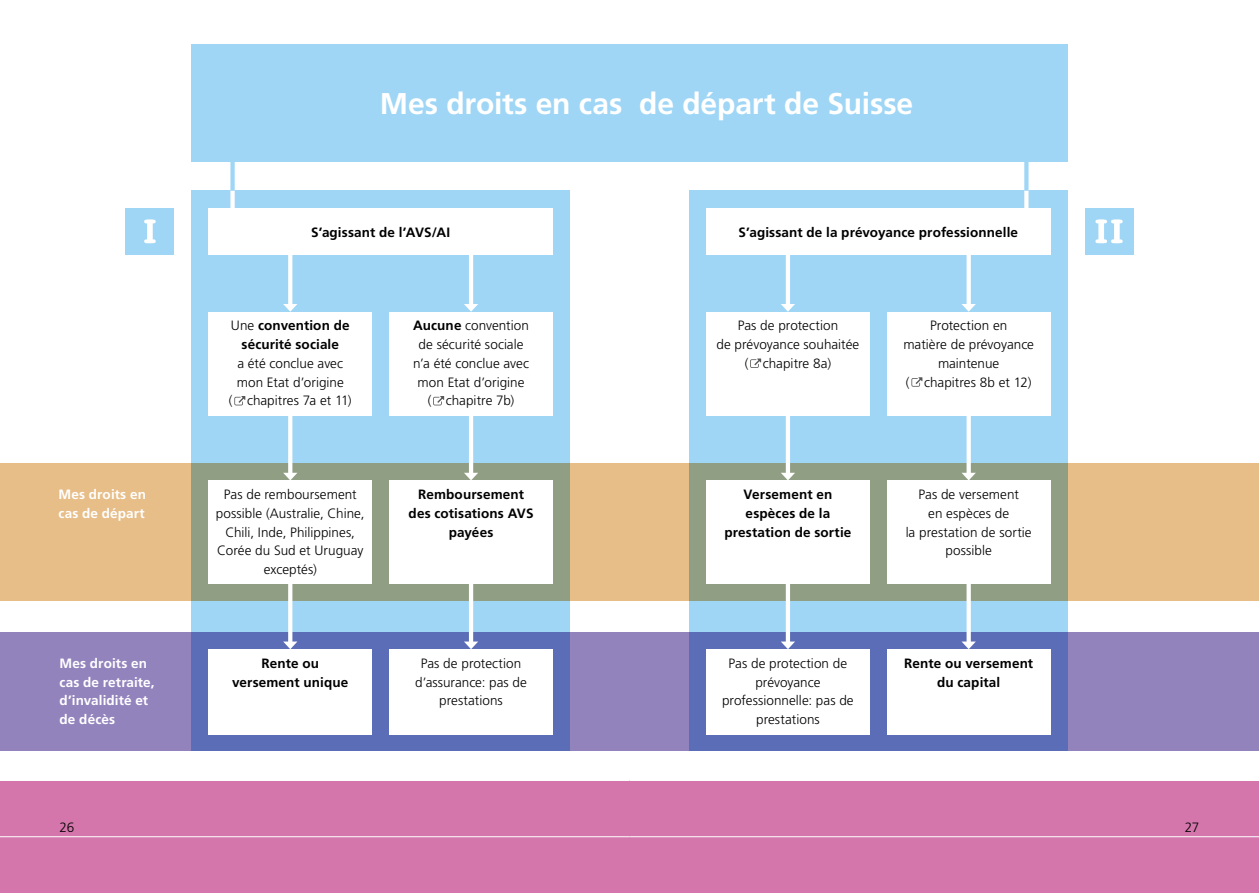
<style>
.page{position:relative;width:1259px;height:893px;background:#fff}
.page>*{position:absolute;margin:0;border:0;box-sizing:border-box;transform-origin:0 0}
.SEM_01_-_Kapiteltite{font:700 30px "Frutiger LT Std";letter-spacing:-.005em;color:#fff}
.SEM_04_-_Fliesstext{font:300 13.5px/18.8px "Frutiger LT Std";color:#000;text-align:center}
.SEM_04_-_Fliesstext-2{font:700 13.5px/18.8px "Frutiger LT Std";letter-spacing:.01em;color:#000;text-align:center}
.t1{font:700 13.5px/18.8px "Frutiger LT Std";letter-spacing:.01em;color:#fff}
.s1{font-weight:700}
</style>
<div class="page">
<div style="left:0;top:780px;width:629px;height:113px;background:#d476ac"></div>
<div style="left:629px;top:780px;width:630px;height:113px;background:#d476ac"></div>
<div style="left:689px;top:191px;width:378px;height:560px;background:#9fd6f6"></div>
<div style="left:191px;top:191px;width:379px;height:560px;background:#9fd6f6"></div>
<svg style="left:0;top:463px;width:1259px;height:138px;background:#c9b286"></svg>
<svg style="left:0;top:632px;width:1259px;height:119px;background:#807cbb"></svg>
<hr style="left:0;top:780px;width:629px;height:1px;background:#fff">
<hr style="left:0;top:836px;width:629px;height:1px;background:#fff">
<hr style="left:629px;top:780px;width:630px;height:1px;background:#fff">
<hr style="left:629px;top:836px;width:630px;height:1px;background:#fff">
<svg style="left:288px;top:584px;width:4px;height:57px"></svg>
<svg style="left:283px;top:641px;width:14px;height:8px"></svg>
<hr style="left:469px;top:555px;width:4px;height:88px;background:#fff">
<svg style="left:464px;top:641px;width:14px;height:8px"></svg>
<div style="left:125px;top:208px;width:49px;height:47px;background:#9fd6f6"></div>
<div style="left:147px;top:220px;width:6px;height:23px;background:#fff"></div>
<div style="left:1084px;top:208px;width:49px;height:47px;background:#9fd6f6"></div>
<div style="left:1114px;top:220px;width:5px;height:23px;background:#fff"></div>
<svg style="left:1113px;top:239px;width:8px;height:4px"></svg>
<div style="left:1098px;top:220px;width:6px;height:23px;background:#fff"></div>
<svg style="left:288px;top:415px;width:4px;height:58px"></svg>
<svg style="left:283px;top:473px;width:14px;height:7px"></svg>
<hr style="left:469px;top:405px;width:4px;height:69px;background:#fff">
<svg style="left:464px;top:473px;width:14px;height:7px"></svg>
<svg style="left:288px;top:255px;width:4px;height:49px"></svg>
<svg style="left:283px;top:304px;width:14px;height:8px"></svg>
<hr style="left:469px;top:218px;width:4px;height:88px;background:#fff">
<svg style="left:464px;top:304px;width:14px;height:8px"></svg>
<div style="left:230px;top:133px;width:5px;height:88px;background:#fff"></div>
<div style="left:230px;top:125px;width:5px;height:66px;background:#9fd6f6"></div>
<hr style="left:786px;top:555px;width:4px;height:88px;background:#fff">
<svg style="left:781px;top:641px;width:14px;height:8px"></svg>
<div style="left:966px;top:555px;width:5px;height:88px;background:#fff"></div>
<svg style="left:961px;top:641px;width:15px;height:8px"></svg>
<hr style="left:786px;top:405px;width:4px;height:69px;background:#fff">
<svg style="left:781px;top:473px;width:14px;height:7px"></svg>
<div style="left:966px;top:405px;width:5px;height:69px;background:#fff"></div>
<svg style="left:961px;top:473px;width:15px;height:7px"></svg>
<hr style="left:786px;top:218px;width:4px;height:88px;background:#fff">
<svg style="left:781px;top:304px;width:14px;height:8px"></svg>
<div style="left:966px;top:218px;width:5px;height:88px;background:#fff"></div>
<svg style="left:962px;top:304px;width:14px;height:8px"></svg>
<svg style="left:1024px;top:191px;width:4px;height:17px"></svg>
<svg style="left:1024px;top:162px;width:4px;height:29px"></svg>
<div style="left:208px;top:312px;width:164px;height:103px;background:#fff"></div>
<svg style="left:234px;top:396px;width:11px;height:9px"></svg>
<div style="left:389px;top:312px;width:164px;height:103px;background:#fff"></div>
<svg style="left:433px;top:396px;width:11px;height:9px"></svg>
<div style="left:208px;top:480px;width:164px;height:104px;background:#fff"></div>
<div style="left:389px;top:480px;width:164px;height:104px;background:#fff"></div>
<div style="left:208px;top:649px;width:164px;height:85px;background:#fff"></div>
<div style="left:389px;top:649px;width:164px;height:85px;background:#fff"></div>
<div style="left:208px;top:208px;width:345px;height:47px;background:#fff"></div>
<div style="left:191px;top:45px;width:876px;height:117px;background:#9fd6f6"></div>
<div style="left:706px;top:312px;width:164px;height:103px;background:#fff"></div>
<svg style="left:750px;top:358px;width:11px;height:10px"></svg>
<div style="left:887px;top:312px;width:163px;height:103px;background:#fff"></div>
<svg style="left:911px;top:377px;width:11px;height:10px"></svg>
<div style="left:706px;top:480px;width:164px;height:104px;background:#fff"></div>
<div style="left:887px;top:480px;width:163px;height:104px;background:#fff"></div>
<div style="left:706px;top:649px;width:164px;height:85px;background:#fff"></div>
<div style="left:887px;top:649px;width:163px;height:85px;background:#fff"></div>
<div style="left:706px;top:208px;width:344px;height:47px;background:#fff"></div>
<h4 class="SEM_01_-_Kapiteltite" style="left:380px;top:86px;width:535px">Mes droits en cas de départ de Suisse</h4>
<p class="t1" style="left:58px;top:485px;width:89px">Mes droits en cas de départ</p>
<p class="t1" style="left:60px;top:654px;width:97px">Mes droits en cas de retraite, d’invalidité et de décès</p>
<p class="SEM_04_-_Fliesstext-2" style="left:311px;top:223px;width:140px">S’agissant de l’AVS/AI</p>
<p class="SEM_04_-_Fliesstext" style="left:229px;top:317px;width:124px">Une <span class="s1">convention de sécurité sociale<br></span>a été conclue avec mon Etat d’origine<br>( chapitres 7a et 11)</p>
<p class="SEM_04_-_Fliesstext" style="left:216px;top:485px;width:150px">Pas de remboursement possible (Australie, Chine,<br>Chili, Inde, Philippines,<br>Corée du Sud et Uruguay exceptés)</p>
<p class="SEM_04_-_Fliesstext-2" style="left:232px;top:654px;width:118px">Rente ou versement unique</p>
<p class="SEM_04_-_Fliesstext" style="left:413px;top:317px;width:118px"><span class="s1">Aucune</span> convention de sécurité sociale n’a été conclue avec mon Etat d’origine<br>( chapitre 7b)</p>
<p class="SEM_04_-_Fliesstext-2" style="left:408px;top:485px;width:126px">Remboursement des cotisations AVS payées</p>
<p class="SEM_04_-_Fliesstext" style="left:415px;top:654px;width:113px">Pas de protection d’assurance: pas de prestations</p>
<p class="SEM_04_-_Fliesstext-2" style="left:738px;top:223px;width:281px">S’agissant de la prévoyance professionnelle</p>
<p class="SEM_04_-_Fliesstext" style="left:716px;top:317px;width:144px">Pas de protection<br>de prévoyance souhaitée ( chapitre 8a)</p>
<p class="SEM_04_-_Fliesstext-2" style="left:724px;top:485px;width:128px">Versement en espèces de la prestation de sortie</p>
<p class="SEM_04_-_Fliesstext" style="left:722px;top:654px;width:133px">Pas de protection de prévoyance professionnelle: pas de prestations</p>
<p class="SEM_04_-_Fliesstext" style="left:903px;top:317px;width:132px">Protection en<br>matière de prévoyance maintenue<br>( chapitres 8b et 12)</p>
<p class="SEM_04_-_Fliesstext" style="left:905px;top:485px;width:128px">Pas de versement<br>en espèces de<br>la prestation de sortie possible</p>
<p class="SEM_04_-_Fliesstext-2" style="left:904px;top:654px;width:130px">Rente ou versement du capital</p>
<p class="SEM_04_-_Fliesstext" style="left:60px;top:818px;width:16px">26</p>
<p class="SEM_04_-_Fliesstext" style="left:1184px;top:818px;width:16px">27</p>
</div>
